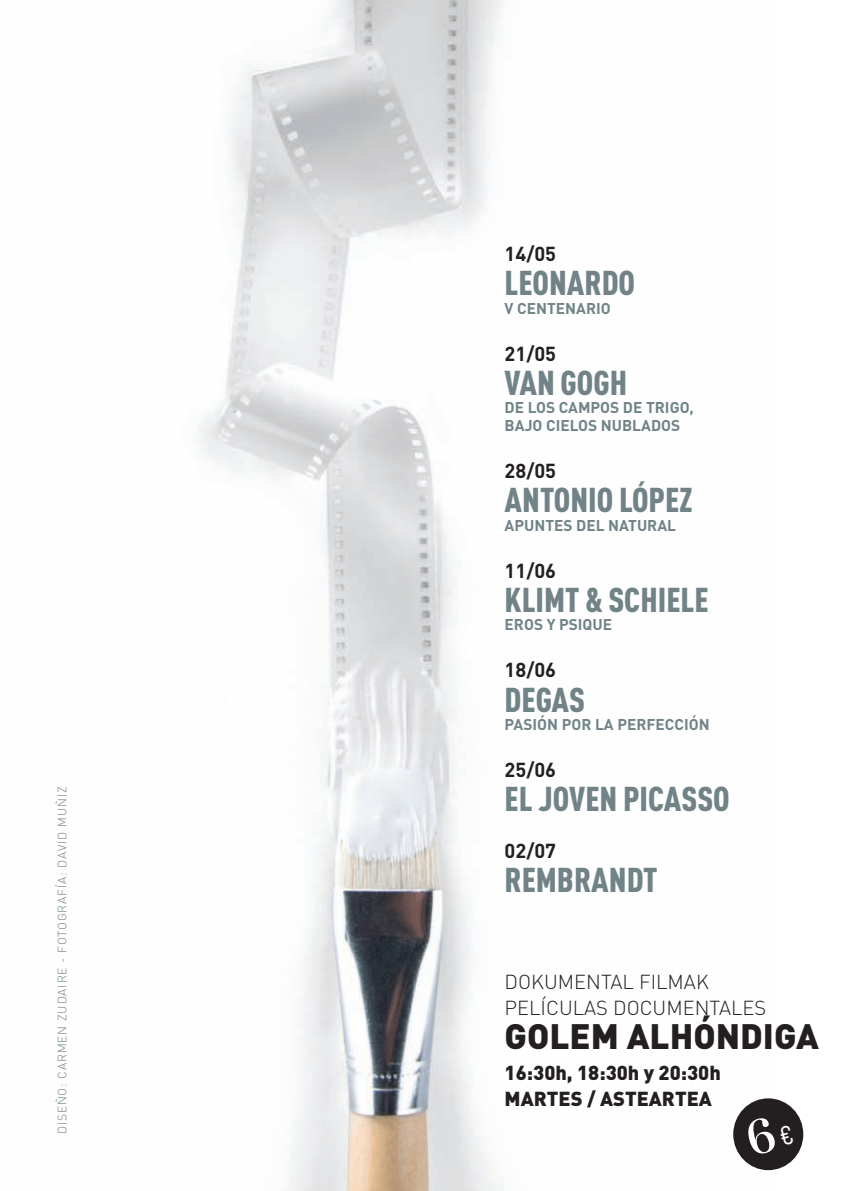
<style>
.page{position:relative;width:842px;height:1191px;background:#fff}
.page>*{position:absolute;margin:0;border:0;box-sizing:border-box;transform-origin:0 0}
.t1{font:900 34.8px "DIN";color:#231f20}
.t2{font:900 34px "DIN Cond";color:#718387}
.t3{font:300 20px "DIN";color:#231f20}
.t4{font:900 20px "DIN";color:#231f20}
.t5{font:700 20px "DIN";color:#231f20}
.t6{font:700 15.4px/18.4px "DIN";color:#718387}
.t7{font:300 12px "DIN";letter-spacing:.07em;color:#718387}
</style>
<div class="page">
<img style="left:198px;top:0;width:579px;height:1191px">
<div style="left:733px;top:1098px;width:70px;height:72px;background:#231f20;border-radius:50%"></div>
<p class="t7" style="left:55px;top:1134px;width:349px;rotate:-90deg">DISEÑO: CARMEN ZUDAIRE - FOTOGRAFÍA: DAVID MUÑIZ</p>
<p class="t5" style="left:505px;top:241px;width:53px">14/05</p>
<h2 class="t2" style="left:505px;top:262px;width:132px">LEONARDO</h2>
<p class="t6" style="left:505px;top:298px;width:108px">V CENTENARIO</p>
<p class="t5" style="left:505px;top:340px;width:53px">21/05</p>
<h2 class="t2" style="left:505px;top:361px;width:124px">VAN GOGH</h2>
<p class="t6" style="left:505px;top:398px;width:191px">DE LOS CAMPOS DE TRIGO,<br>BAJO CIELOS NUBLADOS</p>
<p class="t5" style="left:505px;top:458px;width:53px">28/05</p>
<h2 class="t2" style="left:505px;top:479px;width:190px">ANTONIO LÓPEZ</h2>
<p class="t6" style="left:505px;top:515px;width:173px">APUNTES DEL NATURAL</p>
<p class="t5" style="left:505px;top:557px;width:53px">11/06</p>
<h2 class="t2" style="left:505px;top:578px;width:205px">KLIMT &amp; SCHIELE</h2>
<p class="t6" style="left:505px;top:615px;width:109px">EROS Y PSIQUE</p>
<p class="t5" style="left:505px;top:657px;width:53px">18/06</p>
<h2 class="t2" style="left:505px;top:678px;width:82px">DEGAS</h2>
<p class="t6" style="left:505px;top:714px;width:207px">PASIÓN POR LA PERFECCIÓN</p>
<p class="t5" style="left:505px;top:756px;width:53px">25/06</p>
<h2 class="t2" style="left:505px;top:777px;width:227px">EL JOVEN PICASSO</h2>
<p class="t5" style="left:505px;top:837px;width:53px">02/07</p>
<h2 class="t2" style="left:505px;top:858px;width:154px">REMBRANDT</h2>
<p class="t3" style="left:505px;top:969px;width:206px">DOKUMENTAL FILMAK</p>
<p class="t3" style="left:505px;top:995px;width:263px">PELÍCULAS DOCUMENTALES</p>
<h1 class="t1" style="left:505px;top:1013px;width:316px">GOLEM ALHÓNDIGA</h1>
<p class="t4" style="left:505px;top:1058px;width:218px">16:30h, 18:30h y 20:30h</p>
<p class="t4" style="left:505px;top:1085px;width:209px">MARTES / ASTEARTEA</p>
</div>
